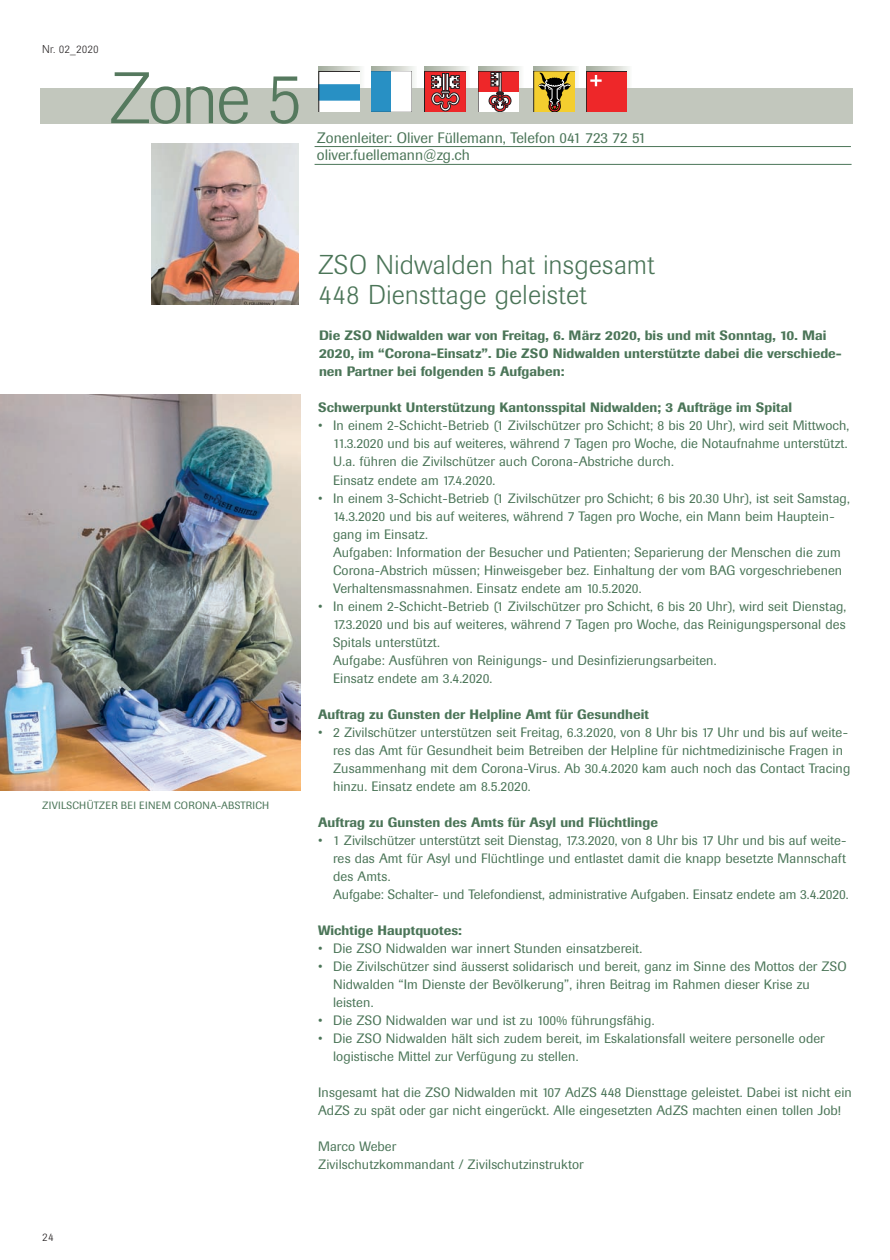
<style>
.page{position:relative;width:890px;height:1260px;background:#fff}
.page>*{position:absolute;margin:0;border:0;box-sizing:border-box;transform-origin:0 0}
.t1{font:300 72px "Berthold Imago BQ";color:#55795e}
.t2{font:300 27px/30px "Berthold Imago BQ";letter-spacing:.015em;color:#4b7558}
.t3{font:15px/17.2px "Berthold Imago BQ";color:#4b7558}
.t4{font:13.5px/18px "Berthold Imago BQ";letter-spacing:.005em;color:#4b7558}
.t5{font:500 13.5px/18px "Berthold Imago BQ";letter-spacing:.005em;color:#4b7558}
.t6{font:300 11.25px "Berthold Imago BQ";letter-spacing:.01em;color:#231f20}
.t7{font:10.5px "Berthold Imago BQ";letter-spacing:.02em;color:#4b7558}
</style>
<div class="page">
<img style="left:0;top:66px;width:853px;height:725px">
<p class="t6" style="left:42px;top:43px;width:58px">Nr. 02_2020</p>
<h1 class="t1" style="left:110px;top:59px;width:194px">Zone 5</h1>
<p class="t3" style="left:317px;top:129px;width:330px">Zonenleiter: Oliver Füllemann, Telefon 041 723 72 51 oliver.fuellemann@zg.ch</p>
<p class="t7" style="left:42px;top:799px;width:228px">ZIVILSCHÜTZER BEI EINEM CORONA-ABSTRICH</p>
<p class="t6" style="left:42px;top:1230px;width:13px">24</p>
<h2 class="t2" style="left:318px;top:250px;width:337px">ZSO Nidwalden hat insgesamt<br>448 Diensttage geleistet</h2>
<p class="t5" style="left:319px;top:327px;width:524px">Die ZSO Nidwalden war von Freitag, 6. März 2020, bis und mit Sonntag, 10. Mai<br>2020, im “Corona-Einsatz”. Die ZSO Nidwalden unterstützte dabei die verschiede&shy;nen Partner bei folgenden 5 Aufgaben:</p>
<p class="t5" style="left:318px;top:399px;width:475px">Schwerpunkt Unterstützung Kantonsspital Nidwalden; 3 Aufträge im Spital</p>
<p class="t4" style="left:333px;top:417px;width:517px;text-indent:-15px">• In einem 2-Schicht-Betrieb (1 Zivilschützer pro Schicht; 8 bis 20 Uhr), wird seit Mittwoch, 11.3.2020 und bis auf weiteres, während 7 Tagen pro Woche, die Notaufnahme unterstützt.<br>U.a. führen die Zivilschützer auch Corona-Abstriche durch.<br>Einsatz endete am 17.4.2020.</p>
<p class="t4" style="left:333px;top:489px;width:518px;text-indent:-15px">• In einem 3-Schicht-Betrieb (1 Zivilschützer pro Schicht; 6 bis 20.30 Uhr), ist seit Samstag, 14.3.2020 und bis auf weiteres, während 7 Tagen pro Woche, ein Mann beim Hauptein&shy;gang im Einsatz.<br>Aufgaben: Information der Besucher und Patienten; Separierung der Menschen die zum Corona-Abstrich müssen; Hinweisgeber bez. Einhaltung der vom BAG vorgeschriebenen Verhaltensmassnahmen. Einsatz endete am 10.5.2020.</p>
<p class="t4" style="left:333px;top:597px;width:514px;text-indent:-15px">• In einem 2-Schicht-Betrieb (1 Zivilschützer pro Schicht, 6 bis 20 Uhr), wird seit Dienstag, 17.3.2020 und bis auf weiteres, während 7 Tagen pro Woche, das Reinigungspersonal des Spitals unterstützt.<br>Aufgabe: Ausführen von Reinigungs- und Desinfizierungsarbeiten.<br>Einsatz endete am 3.4.2020.</p>
<p class="t5" style="left:318px;top:705px;width:332px">Auftrag zu Gunsten der Helpline Amt für Gesundheit</p>
<p class="t4" style="left:333px;top:723px;width:518px;text-indent:-15px">• 2 Zivilschützer unterstützen seit Freitag, 6.3.2020, von 8 Uhr bis 17 Uhr und bis auf weite&shy;res das Amt für Gesundheit beim Betreiben der Helpline für nichtmedizinische Fragen in Zusammenhang mit dem Corona-Virus. Ab 30.4.2020 kam auch noch das Contact Tracing hinzu. Einsatz endete am 8.5.2020.</p>
<p class="t5" style="left:318px;top:813px;width:341px">Auftrag zu Gunsten des Amts für Asyl und Flüchtlinge</p>
<p class="t4" style="left:333px;top:831px;width:517px;text-indent:-15px">• 1 Zivilschützer unterstützt seit Dienstag, 17.3.2020, von 8 Uhr bis 17 Uhr und bis auf weite&shy;res das Amt für Asyl und Flüchtlinge und entlastet damit die knapp besetzte Mannschaft des Amts.<br>Aufgabe: Schalter- und Telefondienst, administrative Aufgaben. Einsatz endete am 3.4.2020.</p>
<p class="t5" style="left:318px;top:921px;width:145px">Wichtige Hauptquotes:</p>
<p class="t4" style="left:318px;top:939px;width:325px">• Die ZSO Nidwalden war innert Stunden einsatzbereit.</p>
<p class="t4" style="left:333px;top:957px;width:515px;text-indent:-15px">• Die Zivilschützer sind äusserst solidarisch und bereit, ganz im Sinne des Mottos der ZSO<br>Nidwalden “Im Dienste der Bevölkerung”, ihren Beitrag im Rahmen dieser Krise zu leisten.</p>
<p class="t4" style="left:318px;top:1011px;width:338px">• Die ZSO Nidwalden war und ist zu 100% führungsfähig.</p>
<p class="t4" style="left:333px;top:1029px;width:493px;text-indent:-15px">• Die ZSO Nidwalden hält sich zudem bereit, im Eskalationsfall weitere personelle oder logistische Mittel zur Verfügung zu stellen.</p>
<p class="t4" style="left:318px;top:1083px;width:535px">Insgesamt hat die ZSO Nidwalden mit 107 AdZS 448 Diensttage geleistet. Dabei ist nicht ein<br>AdZS zu spät oder gar nicht eingerückt. Alle eingesetzten AdZS machten einen tollen Job!</p>
<p class="t4" style="left:318px;top:1137px;width:267px">Marco Weber<br>Zivilschutzkommandant / Zivilschutzinstruktor</p>
</div>
